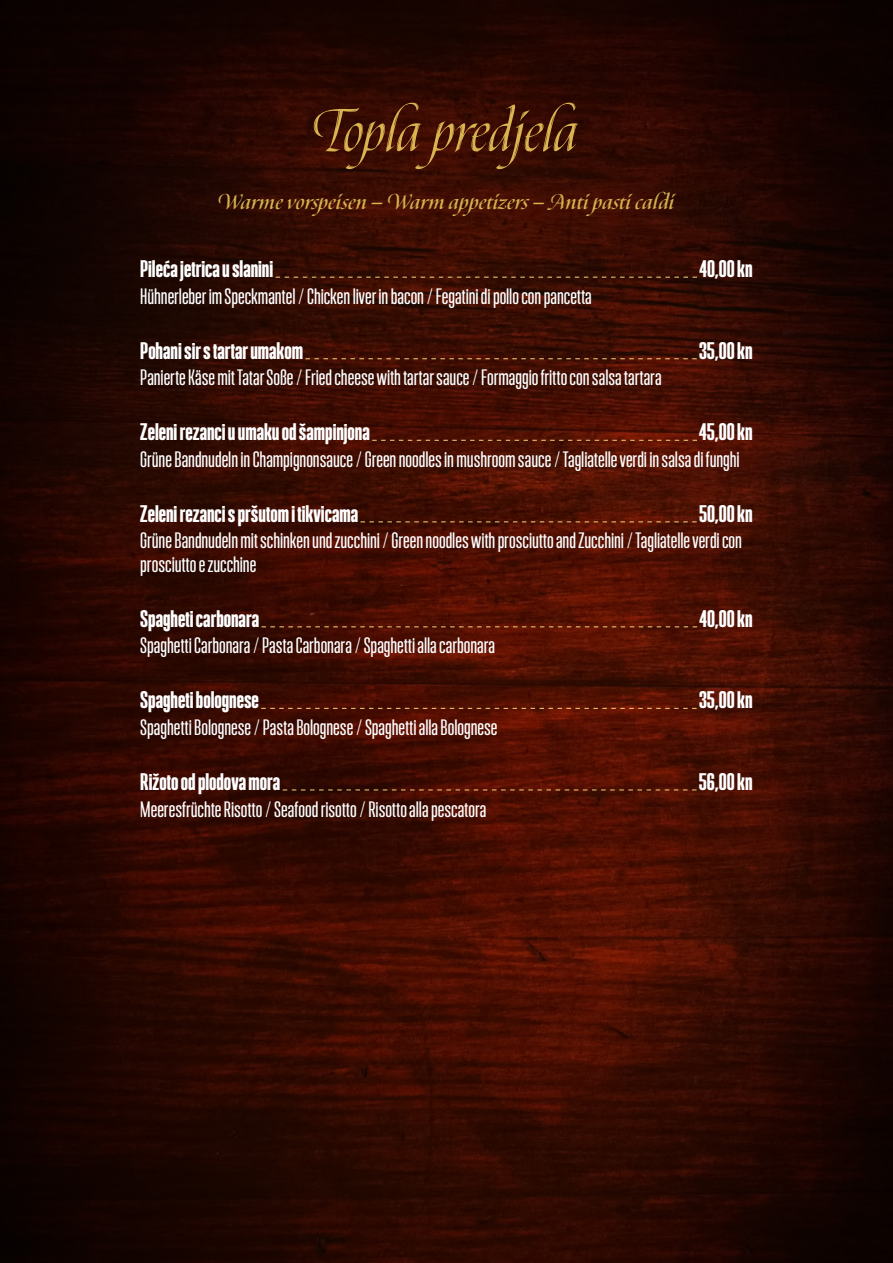
<style>
.page{position:relative;width:893px;height:1263px;background:#fff}
.page>*{position:absolute;margin:0;border:0;box-sizing:border-box;transform-origin:0 0}
.t1{font:italic 67.5px "Canto Brush";letter-spacing:-.02em;color:#d9b451}
.t2{font:italic 700 24px "Canto Brush";letter-spacing:.005em;color:#d9b451}
.t3{font:900 21px "Denso Sans";color:#fff}
.t4{font:500 19.5px/23.4px "Denso Sans";color:#fff}
</style>
<div class="page">
<img style="left:0;top:0;width:893px;height:1263px">
<svg style="left:276px;top:277px;width:421px;height:1px"></svg>
<svg style="left:305px;top:358px;width:392px;height:1px"></svg>
<svg style="left:372px;top:440px;width:325px;height:1px"></svg>
<svg style="left:361px;top:521px;width:336px;height:1px"></svg>
<svg style="left:261px;top:626px;width:436px;height:1px"></svg>
<svg style="left:261px;top:708px;width:436px;height:1px"></svg>
<svg style="left:283px;top:789px;width:414px;height:1px"></svg>
<h1 class="t1" style="left:313px;top:90px;width:267px">Topla predjela</h1>
<p class="t2" style="left:218px;top:187px;width:458px">Warme vorspeisen – Warm appetizers – Anti pasti caldi</p>
<p class="t3" style="left:140px;top:256px;width:134px">Pileća jetrica u slanini</p>
<p class="t3" style="left:699px;top:256px;width:55px">40,00 kn</p>
<p class="t4" style="left:140px;top:284px;width:453px">Hühnerleber im Speckmantel / Chicken liver in bacon / Fegatini di pollo con pancetta</p>
<p class="t3" style="left:140px;top:338px;width:164px">Pohani sir s tartar umakom</p>
<p class="t3" style="left:699px;top:338px;width:55px">35,00 kn</p>
<p class="t4" style="left:140px;top:366px;width:523px">Panierte Käse mit Tatar Soße / Fried cheese with tartar sauce / Formaggio fritto con salsa tartara</p>
<p class="t3" style="left:140px;top:419px;width:231px">Zeleni rezanci u umaku od šampinjona</p>
<p class="t3" style="left:699px;top:419px;width:55px">45,00 kn</p>
<p class="t4" style="left:140px;top:447px;width:601px">Grüne Bandnudeln in Champignonsauce / Green noodles in mushroom sauce / Tagliatelle verdi in salsa di funghi</p>
<p class="t3" style="left:140px;top:501px;width:219px">Zeleni rezanci s pršutom i tikvicama</p>
<p class="t3" style="left:699px;top:501px;width:55px">50,00 kn</p>
<p class="t4" style="left:140px;top:529px;width:603px">Grüne Bandnudeln mit schinken und zucchini / Green noodles with prosciutto and Zucchini / Tagliatelle verdi con prosciutto e zucchine</p>
<p class="t3" style="left:140px;top:606px;width:120px">Spagheti carbonara</p>
<p class="t3" style="left:699px;top:606px;width:55px">40,00 kn</p>
<p class="t4" style="left:140px;top:634px;width:356px">Spaghetti Carbonara / Pasta Carbonara / Spaghetti alla carbonara</p>
<p class="t3" style="left:140px;top:687px;width:120px">Spagheti bolognese</p>
<p class="t3" style="left:699px;top:687px;width:55px">35,00 kn</p>
<p class="t4" style="left:140px;top:715px;width:359px">Spaghetti Bolognese / Pasta Bolognese / Spaghetti alla Bolognese</p>
<p class="t3" style="left:140px;top:769px;width:142px">Rižoto od plodova mora</p>
<p class="t3" style="left:699px;top:769px;width:55px">56,00 kn</p>
<p class="t4" style="left:140px;top:797px;width:348px">Meeresfrüchte Risotto / Seafood risotto / Risotto alla pescatora</p>
</div>
